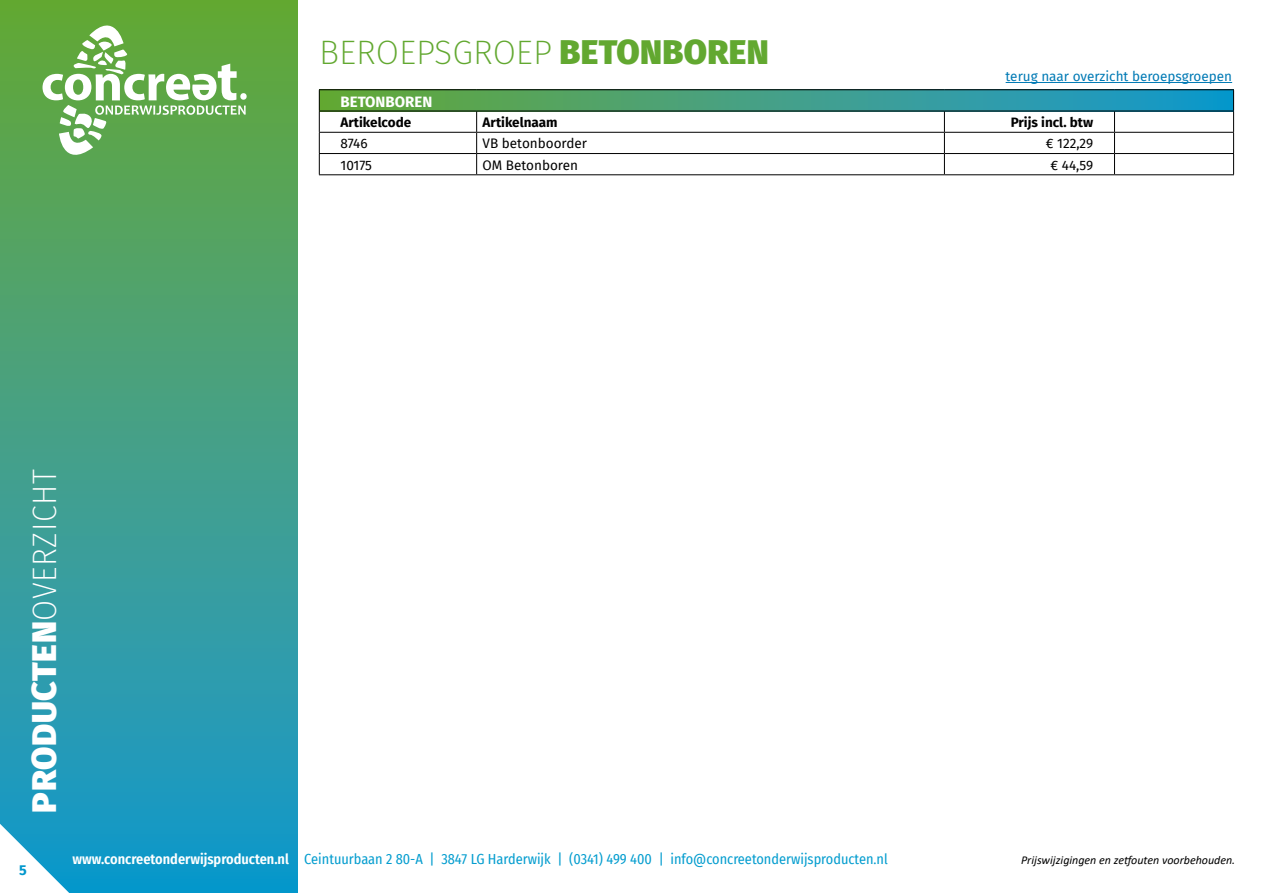
<style>
.page{position:relative;width:1263px;height:893px;background:#fff}
.page>*{position:absolute;margin:0;border:0;box-sizing:border-box;transform-origin:0 0}
.t1{font:200 33.75px "Fira Sans";color:#62a830}
.t2{font:900 33.75px "Fira Sans";letter-spacing:.02em;color:#fff}
.t3{font:700 15px "Fira Sans";color:#fff}
.t4{font:14.25px "Fira Sans Condensed";color:#049dcf}
.t5{font:700 14.25px "Fira Sans";color:#0097cc}
.t6{font:13.5px "Fira Sans";color:#000}
.t7{font:700 13.5px "Fira Sans";color:#000}
.t8{font:13.5px "Fira Sans";color:#007ab5}
.t9{font:italic 12px "Calibri";color:#000}
.s1{font-weight:900}
.s2{font-family:"Fira Sans Condensed";font-weight:200}
.s3{font-weight:600;color:#fff}
</style>
<div class="page">
<div style="left:0;top:0;width:298px;height:893px;background:linear-gradient(to bottom,#6aa837,#1698d3)"></div>
<svg style="left:43px;top:26px;width:203px;height:129px"></svg>
<svg style="left:0;top:823px;width:74px;height:70px"></svg>
<hr style="left:1006px;top:82px;width:226px;height:1px;background:#007ab5">
<div style="left:319px;top:90px;width:914px;height:21px;background:linear-gradient(to right,#6aa837,#1698d2)"></div>
<hr style="left:319px;top:89px;width:158px;height:1px;background:#000">
<hr style="left:477px;top:89px;width:467px;height:1px;background:#000">
<hr style="left:944px;top:89px;width:170px;height:1px;background:#000">
<hr style="left:1114px;top:89px;width:120px;height:1px;background:#000">
<hr style="left:319px;top:111px;width:158px;height:1px;background:#000">
<hr style="left:477px;top:111px;width:467px;height:1px;background:#000">
<hr style="left:944px;top:111px;width:170px;height:1px;background:#000">
<hr style="left:1114px;top:111px;width:120px;height:1px;background:#000">
<hr style="left:319px;top:132px;width:158px;height:1px;background:#000">
<hr style="left:477px;top:132px;width:467px;height:1px;background:#000">
<hr style="left:944px;top:132px;width:170px;height:1px;background:#000">
<hr style="left:1114px;top:132px;width:120px;height:1px;background:#000">
<hr style="left:319px;top:153px;width:158px;height:1px;background:#000">
<svg style="left:319px;top:90px;width:1px;height:84px"></svg>
<hr style="left:477px;top:153px;width:467px;height:1px;background:#000">
<svg style="left:476px;top:111px;width:1px;height:63px"></svg>
<hr style="left:944px;top:153px;width:170px;height:1px;background:#000">
<svg style="left:944px;top:111px;width:1px;height:63px"></svg>
<hr style="left:1114px;top:153px;width:120px;height:1px;background:#000">
<svg style="left:1114px;top:111px;width:1px;height:63px"></svg>
<svg style="left:1233px;top:90px;width:1px;height:84px"></svg>
<hr style="left:319px;top:174px;width:158px;height:1px;background:#000">
<hr style="left:477px;top:174px;width:467px;height:1px;background:#000">
<hr style="left:944px;top:174px;width:170px;height:1px;background:#000">
<hr style="left:1114px;top:174px;width:120px;height:1px;background:#000">
<h1 class="t1" style="left:319px;top:29px;width:451px">BEROEPSGROEP <span class="s1">BETONBOREN</span></h1>
<p class="t8" style="left:1006px;top:67px;width:228px">terug naar overzicht beroepsgroepen</p>
<p class="t3" style="left:341px;top:89px;width:93px">BETONBOREN</p>
<p class="t7" style="left:341px;top:111px;width:72px">Artikelcode</p>
<p class="t7" style="left:483px;top:111px;width:77px">Artikelnaam</p>
<p class="t7" style="left:1011px;top:111px;width:84px">Prijs incl. btw</p>
<p class="t6" style="left:341px;top:133px;width:29px">8746</p>
<p class="t6" style="left:483px;top:133px;width:106px">VB betonboorder</p>
<p class="t6" style="left:1046px;top:133px;width:49px">€ 122,29</p>
<p class="t6" style="left:341px;top:155px;width:33px">10175</p>
<p class="t6" style="left:483px;top:155px;width:97px">OM Betonboren</p>
<p class="t6" style="left:1050px;top:155px;width:44px">€ 44,59</p>
<h1 class="t2" style="left:14px;top:813px;width:345px;rotate:-90deg">PRODUCTEN<span class="s2">OVERZICHT</span></h1>
<p class="t5" style="left:19px;top:858px;width:9px">5</p>
<p class="t4" style="left:72px;top:848px;width:817px"><span class="s3">www.concreetonderwijsproducten.nl</span> Ceintuurbaan 2 80-A | 3847 LG Harderwijk | (0341) 499 400 | info@concreetonderwijsproducten.nl</p>
<p class="t9" style="left:1021px;top:852px;width:216px">Prijswijzigingen en zetfouten voorbehouden.</p>
</div>
